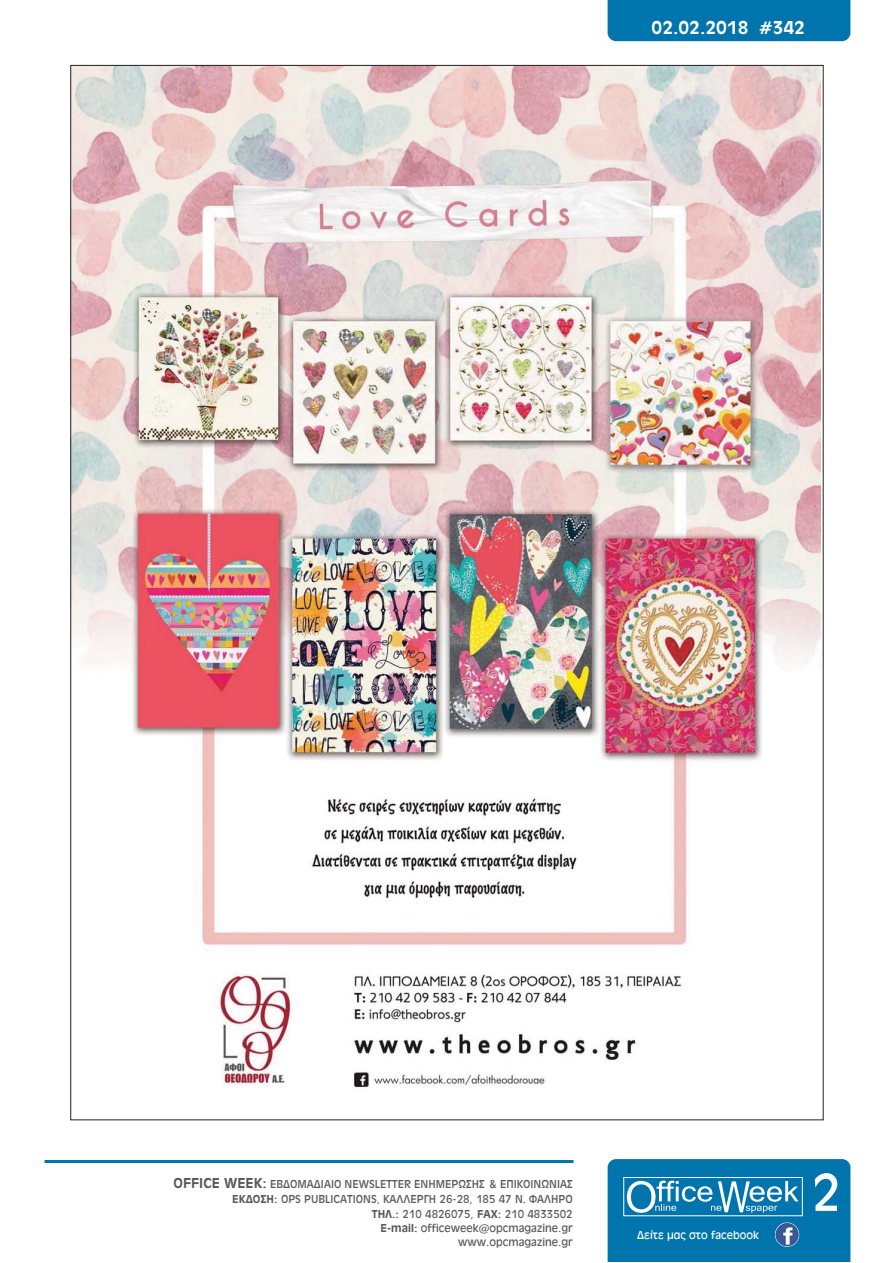
<style>
.page{position:relative;width:893px;height:1263px;background:#fff}
.page>*{position:absolute;margin:0;border:0;box-sizing:border-box;transform-origin:0 0}
.t1{font:55.5px "UB Antique Olive";color:#fff}
.t2{font:19.5px "UB Antique Olive Bold";color:#fff}
.t3{font:12px/14.4px "UB Antique Olive";color:#58595b;text-align:right}
.t4{font:12px "UB Antique Olive";color:#fff}
.s1{font-family:"UB Antique Olive Bold";font-size:15px}
.s2{font-family:"UB Antique Olive Bold"}
</style>
<div class="page">
<hr style="left:45px;top:1160px;width:528px;height:3px;background:#0074ad">
<svg style="left:608px;top:1159px;width:242px;height:103px;background:#127db2"></svg>
<div style="left:623px;top:1177px;width:180px;height:39px;border:1px solid #fff"></div>
<div style="left:608px;top:0;width:242px;height:41px;background:#0074ad"></div>
<img style="left:775px;top:1223px;width:24px;height:23px;border-radius:50%">
<div style="left:775px;top:1222px;width:24px;height:25px;border:1px solid #fff;border-radius:50%"></div>
<img style="left:72px;top:67px;width:749px;height:1021px">
<h2 class="t2" style="left:652px;top:20px;width:155px">02.02.2018 #342</h2>
<p class="t3" style="left:174px;top:1176px;width:401px;line-height:15.6px"><span class="s1">ΟFFICE WEEK:</span> ΕΒΔΟΜΑΔΙΑΙΟ NEWSLETTER ΕΝΗΜΕΡΩΣΗΣ &amp; ΕΠΙΚΟΙΝΩΝΙΑΣ<br><span class="s2">ΕΚΔΟΣΗ:</span> OPS PUBLICATIONS, ΚΑΛΛΕΡΓΗ 26-28, 185 47 Ν. ΦΑΛΗΡΟ</p>
<p class="t3" style="left:372px;top:1207px;width:202px"><span class="s2">ΤΗΛ.:</span> 210 4826075, <span class="s2">FAX:</span> 210 4833502<br><span class="s2">E-mail:</span> officeweek@opcmagazine.gr www.opcmagazine.gr</p>
<p class="t4" style="left:637px;top:1231px;width:123px">Δείτε μας στο facebook</p>
<h1 class="t1" style="left:811px;top:1173px;width:31px">2</h1>
</div>
